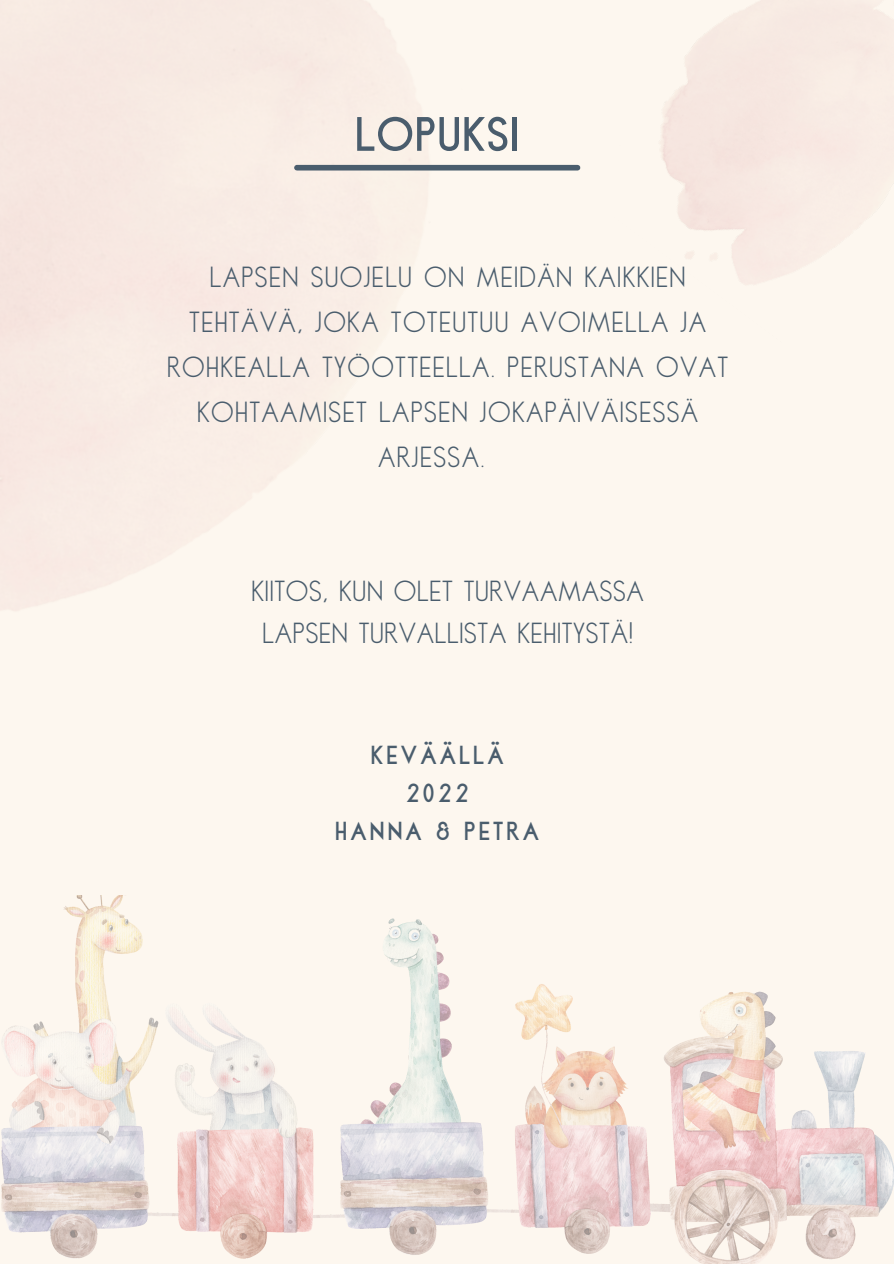
<style>
.page{position:relative;width:894px;height:1264px;background:#fff}
.page>*{position:absolute;margin:0;border:0;box-sizing:border-box;transform-origin:0 0}
.t1{font:700 50.7px "Sinclaire";color:#4a5d6d}
.t2{font:30.45px "Sinclaire";letter-spacing:.02em;color:#4a5d6d}
.t3{font:30.45px/41.7px "Sinclaire";color:#4a5d6d;text-align:center}
.t4{font:700 27.45px/38.2px "Sinclaire";letter-spacing:.09em;color:#4a5d6d;text-align:center}
</style>
<div class="page">
<div style="left:0;top:0;width:893px;height:1263px;background:#fdf7ef"></div>
<img style="left:0;top:0;width:581px;height:611px">
<div style="left:297px;top:165px;width:280px;height:5px;background:#4a5d6d"></div>
<img style="left:1px;top:895px;width:892px;height:368px">
<p class="t1" style="left:354px;top:109px;width:166px">LOPUKSI</p>
<p class="t2" style="left:209px;top:262px;width:478px">LAPSEN SUOJELU ON MEIDÄN KAIKKIEN</p>
<p class="t2" style="left:189px;top:307px;width:519px">TEHTÄVÄ, JOKA TOTEUTUU AVOIMELLA JA</p>
<p class="t2" style="left:167px;top:352px;width:563px">ROHKEALLA TYÖOTTEELLA. PERUSTANA OVAT</p>
<p class="t2" style="left:197px;top:397px;width:503px">KOHTAAMISET LAPSEN JOKAPÄIVÄISESSÄ</p>
<p class="t2" style="left:378px;top:442px;width:109px">ARJESSA.</p>
<p class="t3" style="left:251px;top:570px;width:394px">KIITOS, KUN OLET TURVAAMASSA<br>LAPSEN TURVALLISTA KEHITYSTÄ!</p>
<p class="t4" style="left:370px;top:735px;width:135px">KEVÄÄLLÄ<br>2022</p>
<p class="t4" style="left:335px;top:812px;width:206px">HANNA &amp; PETRA</p>
</div>
